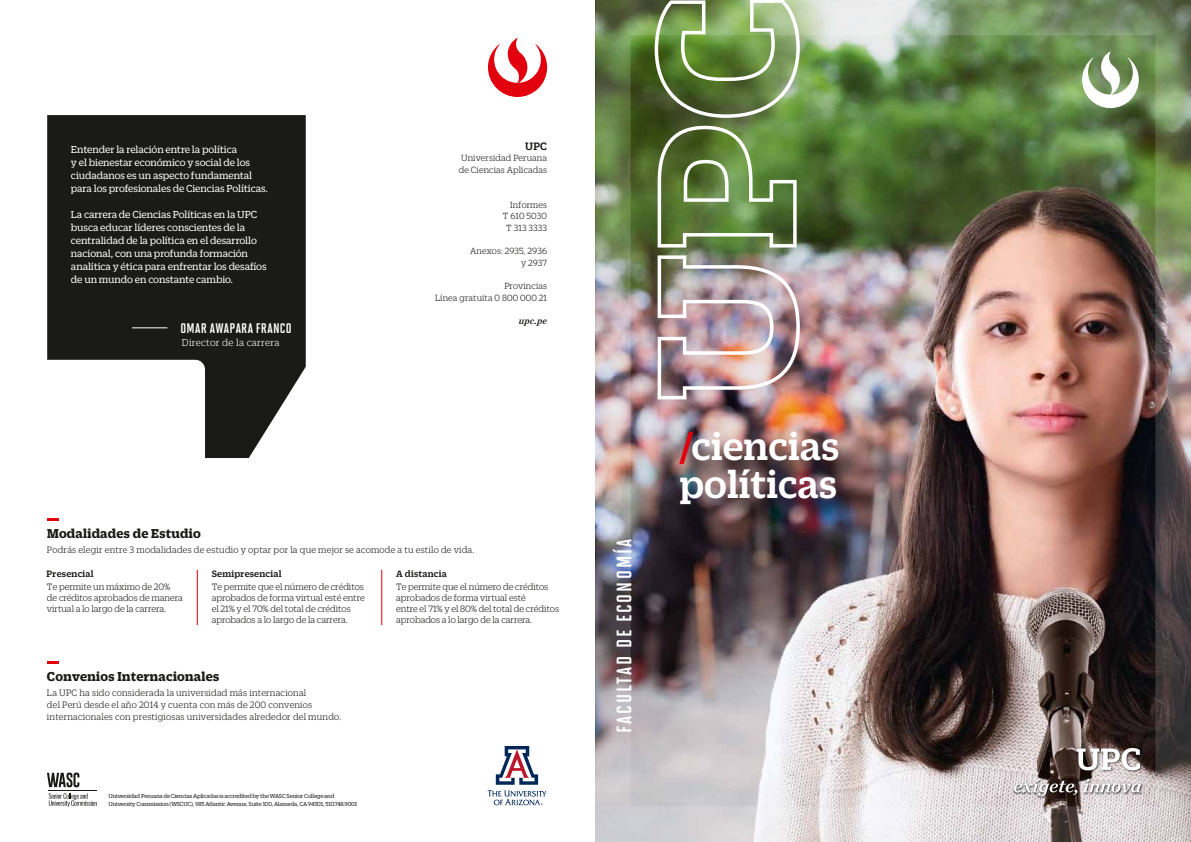
<style>
.page{position:relative;width:1191px;height:842px;background:#fff}
.page>*{position:absolute;margin:0;border:0;box-sizing:border-box;transform-origin:0 0}
.t1{font:500 42px/38px "Zizou Slab";color:#fff}
.t2{font:700 21px "Solano Gothic MVB Pro";letter-spacing:.1em;color:#fff}
.t3{font:700 14px "Zizou Slab";letter-spacing:.02em;color:#1a1a18}
.t4{font:13.9px "Solano Gothic MVB Std Bd Cap";letter-spacing:.025em;color:#fff}
.t5{font:500 11.7px "Zizou Slab";color:#1a1a18}
.t6{font:11px/13px "Zizou Slab";letter-spacing:-.01em;color:#fff}
.t7{font:300 10.8px "Zizou Slab";letter-spacing:.025em;color:#fff}
.t8{font:300 10px/11px "Zizou Slab";letter-spacing:-.005em;color:#1a1a18}
.t9{font:300 10px/12px "Zizou Slab";letter-spacing:.015em;color:#1a1a18}
.t10{font:500 10px "Zizou Slab";letter-spacing:.02em;color:#1a1a18}
.t11{font:300 9.7px/11.7px "Zizou Slab";letter-spacing:.01em;color:#1a1a18;text-align:right}
.t12{font:italic 9.7px "Chronicle Text G1 Semi";color:#1a1a18}
.t13{font:6.3px/7.3px "Zizou Slab";letter-spacing:-.025em;color:#1a1a18}
.s1{color:#e3000e}
</style>
<div class="page">
<img style="left:595px;top:0;width:596px;height:842px">
<img style="left:670px;top:420px;width:210px;height:119px">
<svg style="left:488px;top:38px;width:59px;height:59px"></svg>
<svg style="left:47px;top:115px;width:259px;height:343px;fill:#1a1a18"></svg>
<hr style="left:132px;top:327px;width:35px;height:1px;background:#fff">
<svg style="left:1082px;top:51px;width:56px;height:57px"></svg>
<img style="left:653px;top:0;width:148px;height:401px">
<img style="left:1011px;top:746px;width:133px;height:53px">
<svg style="left:1076px;top:748px;width:64px;height:22px"></svg>
<svg style="left:1013px;top:778px;width:64px;height:18px"></svg>
<svg style="left:1083px;top:779px;width:58px;height:13px"></svg>
<svg style="left:47px;top:772px;width:32px;height:15px"></svg>
<svg style="left:49px;top:793px;width:48px;height:14px"></svg>
<hr style="left:49px;top:790px;width:48px;height:1px;background:#1a1a18">
<svg style="left:47px;top:518px;width:12px;height:2px"></svg>
<svg style="left:47px;top:661px;width:12px;height:2px"></svg>
<hr style="left:197px;top:570px;width:1px;height:55px;background:#e3000e">
<hr style="left:381px;top:570px;width:1px;height:55px;background:#e3000e">
<svg style="left:487px;top:746px;width:59px;height:59px"></svg>
<p class="t6" style="left:71px;top:142px;width:198px">Entender la relación entre la política<br>y el bienestar económico y social de los ciudadanos es un aspecto fundamental para los profesionales de Ciencias Políticas.</p>
<p class="t6" style="left:71px;top:207px;width:197px">La carrera de Ciencias Políticas en la UPC busca educar líderes conscientes de la centralidad de la política en el desarrollo nacional, con una profunda formación analítica y ética para enfrentar los desafíos de un mundo en constante cambio.</p>
<p class="t4" style="left:180px;top:320px;width:113px">OMAR AWAPARA FRANCO</p>
<p class="t7" style="left:182px;top:335px;width:99px">Director de la carrera</p>
<p class="t5" style="left:525px;top:138px;width:23px">UPC</p>
<p class="t11" style="left:459px;top:152px;width:90px;text-align:left">Universidad Peruana de Ciencias Aplicadas</p>
<p class="t11" style="left:503px;top:198px;width:46px">Informes<br>T 610 5030<br>T 313 3333</p>
<p class="t11" style="left:470px;top:245px;width:78px">Anexos: 2935, 2936 y 2937</p>
<p class="t11" style="left:435px;top:280px;width:113px">Provincias<br>Línea gratuita 0 800 000 21</p>
<p class="t12" style="left:519px;top:313px;width:30px">upc.pe</p>
<p class="t3" style="left:47px;top:524px;width:155px">Modalidades de Estudio</p>
<p class="t9" style="left:47px;top:543px;width:429px">Podrás elegir entre 3 modalidades de estudio y optar por la que mejor se acomode a tu estilo de vida.</p>
<h2 class="t2" style="left:612px;top:733px;width:195px;rotate:-90deg">FACULTAD DE ECONOMÍA</h2>
<p class="t10" style="left:47px;top:567px;width:48px">Presencial</p>
<p class="t10" style="left:212px;top:567px;width:71px">Semipresencial</p>
<p class="t10" style="left:396px;top:567px;width:52px">A distancia</p>
<p class="t8" style="left:47px;top:580px;width:137px">Te permite un máximo de 20% de créditos aprobados de manera virtual a lo largo de la carrera.</p>
<p class="t8" style="left:212px;top:580px;width:155px">Te permite que el número de créditos aprobados de forma virtual esté entre el 21% y el 70% del total de créditos aprobados a lo largo de la carrera.</p>
<p class="t8" style="left:396px;top:580px;width:164px">Te permite que el número de créditos aprobados de forma virtual esté<br>entre el 71% y el 80% del total de créditos aprobados a lo largo de la carrera.</p>
<p class="t3" style="left:47px;top:667px;width:174px">Convenios Internacionales</p>
<p class="t9" style="left:47px;top:686px;width:296px">La UPC ha sido considerada la universidad más internacional<br>del Perú desde el año 2014 y cuenta con más de 200 convenios internacionales con prestigiosas universidades alrededor del mundo.</p>
<p class="t13" style="left:109px;top:792px;width:250px">Universidad Peruana de Ciencias Aplicadas is accredited by the WASC Senior College and<br>University Commission (WSCUC), 985 Atlantic Avenue, Suite 100, Alameda, CA 94501, 510.748.9001</p>
<h1 class="t1" style="left:679px;top:424px;width:161px"><span class="s1">/</span>ciencias políticas</h1>
</div>
